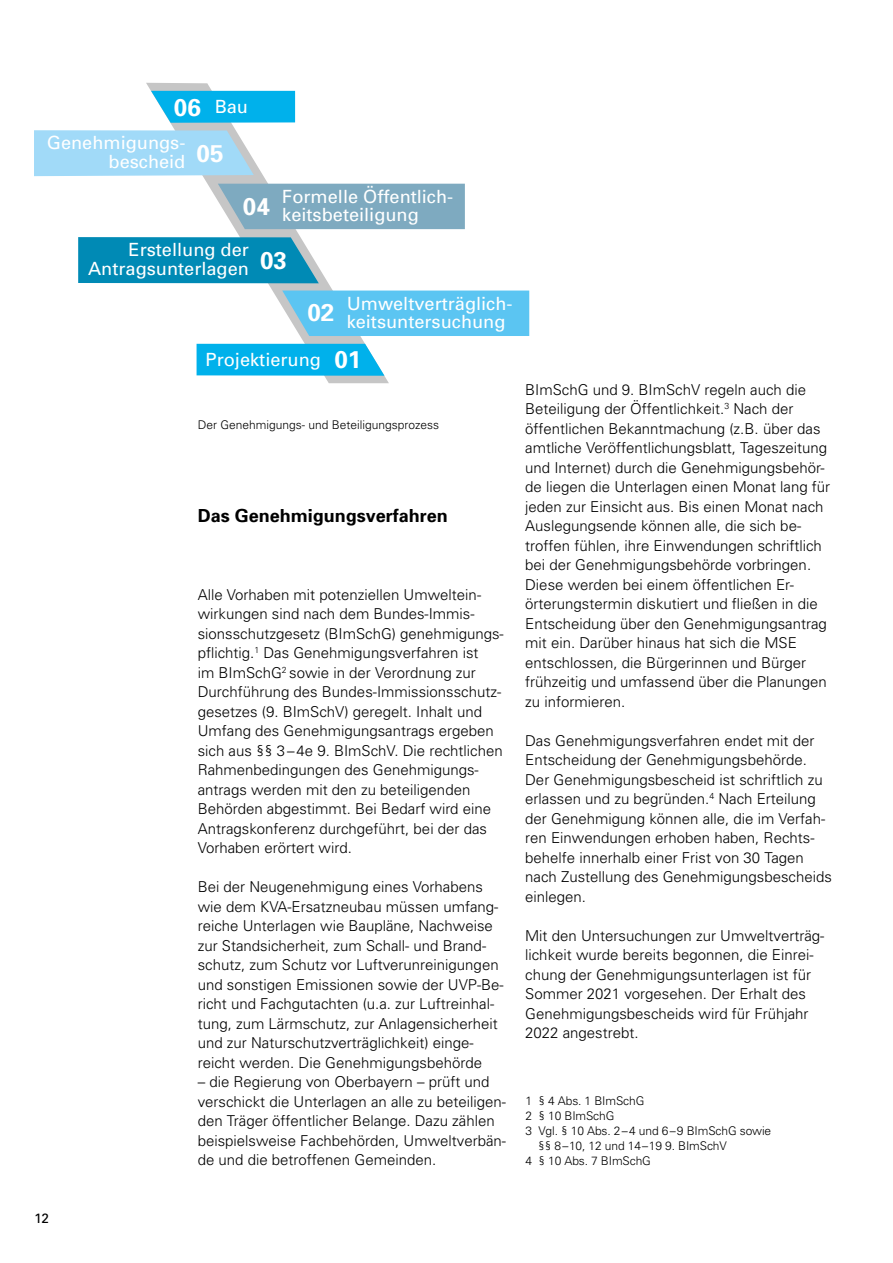
<style>
.page{position:relative;width:893px;height:1263px;background:#fff}
.page>*{position:absolute;margin:0;border:0;box-sizing:border-box;transform-origin:0 0}
.t1{font:700 24.3px "Univers";color:#fff}
.t2{font:18.15px/18.1px "Univers";color:#fff;text-align:right}
.t3{font:700 18px "Univers";color:#000}
.t4{font:300 15px/19.5px "Univers";color:#000}
.t5{font:13.5px "Univers";color:#000}
.t6{font:300 12px "Univers";letter-spacing:-.01em;color:#000}
.s1{font-weight:700;font-size:24.3px}
</style>
<div class="page">
<svg style="left:146px;top:83px;width:243px;height:300px"></svg>
<svg style="left:78px;top:237px;width:241px;height:46px;background:#0e8fb7"></svg>
<div style="left:218px;top:184px;width:247px;height:45px;background:#7eaac0"></div>
<div style="left:282px;top:291px;width:247px;height:45px;background:#5bc5f2"></div>
<svg style="left:197px;top:344px;width:187px;height:32px;background:#0fb5eb"></svg>
<svg style="left:34px;top:130px;width:220px;height:46px;background:#a5daf6"></svg>
<svg style="left:151px;top:91px;width:144px;height:32px;background:#14b6ec"></svg>
<p class="t2" style="left:174px;top:97px;width:76px"><span class="s1">06</span> Bau</p>
<p class="t2" style="left:47px;top:134px;width:140px">Genehmigungs&shy;bescheid</p>
<h1 class="t1" style="left:197px;top:138px;width:28px">05</h1>
<h1 class="t1" style="left:243px;top:191px;width:28px">04</h1>
<p class="t2" style="left:282px;top:187px;width:172px;text-align:left">Formelle Öffentlich&shy;keitsbeteiligung</p>
<p class="t2" style="left:88px;top:240px;width:162px">Erstellung der<br>Antragsunterlagen</p>
<h1 class="t1" style="left:260px;top:244px;width:28px">03</h1>
<h1 class="t1" style="left:307px;top:297px;width:28px">02</h1>
<p class="t2" style="left:347px;top:294px;width:167px;text-align:left">Umweltverträglich&shy;keitsuntersuchung</p>
<p class="t2" style="left:206px;top:350px;width:157px">Projektierung <span class="s1">01</span></p>
<p class="t6" style="left:198px;top:418px;width:243px">Der Genehmigungs- und Beteiligungsprozess</p>
<p class="t3" style="left:198px;top:504px;width:252px">Das Genehmigungsverfahren</p>
<p class="t4" style="left:198px;top:584px;width:307px">Alle Vorhaben mit potenziellen Umweltein&shy;wirkungen sind nach dem Bundes-Immis&shy;sionsschutzgesetz (BImSchG) genehmigungs&shy;pflichtig.<sup>1</sup> Das Genehmigungsverfahren ist<br>im BImSchG<sup>2</sup> sowie in der Verordnung zur Durchführung des Bundes-Immissionsschutz&shy;gesetzes (9. BImSchV) geregelt. Inhalt und Umfang des Genehmigungsantrags ergeben sich aus §§ 3–4e 9. BImSchV. Die rechtlichen Rahmenbedingungen des Genehmigungs&shy;antrags werden mit den zu beteiligenden Behörden abgestimmt. Bei Bedarf wird eine Antragskonferenz durchgeführt, bei der das Vorhaben erörtert wird.</p>
<p class="t4" style="left:198px;top:877px;width:307px">Bei der Neugenehmigung eines Vorhabens wie dem KVA-Ersatzneubau müssen umfang&shy;reiche Unterlagen wie Baupläne, Nachweise zur Standsicherheit, zum Schall- und Brand&shy;schutz, zum Schutz vor Luftverunreinigungen und sonstigen Emissionen sowie der UVP-Be&shy;richt und Fachgutachten (u.a. zur Luftreinhal&shy;tung, zum Lärmschutz, zur Anlagensicherheit und zur Naturschutzverträglichkeit) einge&shy;reicht werden. Die Genehmigungsbehörde</p>
<p class="t4" style="left:198px;top:1072px;width:310px">– die Regierung von Oberbayern – prüft und verschickt die Unterlagen an alle zu beteiligen&shy;den Träger öffentlicher Belange. Dazu zählen beispielsweise Fachbehörden, Umweltverbän&shy;de und die betroffenen Gemeinden.</p>
<p class="t4" style="left:525px;top:379px;width:307px">BImSchG und 9. BImSchV regeln auch die Beteiligung der Öffentlichkeit.<sup>3</sup> Nach der öffentlichen Bekanntmachung (z.B. über das amtliche Veröffentlichungsblatt, Tageszeitung und Internet) durch die Genehmigungsbehör&shy;de liegen die Unterlagen einen Monat lang für jeden zur Einsicht aus. Bis einen Monat nach Auslegungsende können alle, die sich be&shy;troffen fühlen, ihre Einwendungen schriftlich bei der Genehmigungsbehörde vorbringen.<br>Diese werden bei einem öffentlichen Er&shy;örterungstermin diskutiert und fließen in die Entscheidung über den Genehmigungsantrag mit ein. Darüber hinaus hat sich die MSE entschlossen, die Bürgerinnen und Bürger frühzeitig und umfassend über die Planungen zu informieren.</p>
<p class="t4" style="left:525px;top:730px;width:308px">Das Genehmigungsverfahren endet mit der Entscheidung der Genehmigungsbehörde.<br>Der Genehmigungsbescheid ist schriftlich zu erlassen und zu begründen.<sup>4</sup> Nach Erteilung der Genehmigung können alle, die im Verfah&shy;ren Einwendungen erhoben haben, Rechts&shy;behelfe innerhalb einer Frist von 30 Tagen nach Zustellung des Genehmigungsbescheids einlegen.</p>
<p class="t4" style="left:525px;top:925px;width:301px">Mit den Untersuchungen zur Umweltverträg&shy;lichkeit wurde bereits begonnen, die Einrei&shy;chung der Genehmigungsunterlagen ist für Sommer 2021 vorgesehen. Der Erhalt des Genehmigungsbescheids wird für Frühjahr 2022 angestrebt.</p>
<p class="t6" style="left:525px;top:1093px;width:120px">1 § 4 Abs. 1 BImSchG</p>
<p class="t6" style="left:525px;top:1108px;width:91px">2 § 10 BImSchG</p>
<p class="t6" style="left:525px;top:1123px;width:247px">3 Vgl. § 10 Abs. 2–4 und 6–9 BImSchG sowie</p>
<p class="t6" style="left:538px;top:1138px;width:190px">§§ 8– 10, 12 und 14– 19 9. BImSchV</p>
<p class="t6" style="left:525px;top:1153px;width:127px">4 § 10 Abs. 7 BImSchG</p>
<p class="t5" style="left:34px;top:1210px;width:17px">12</p>
</div>
